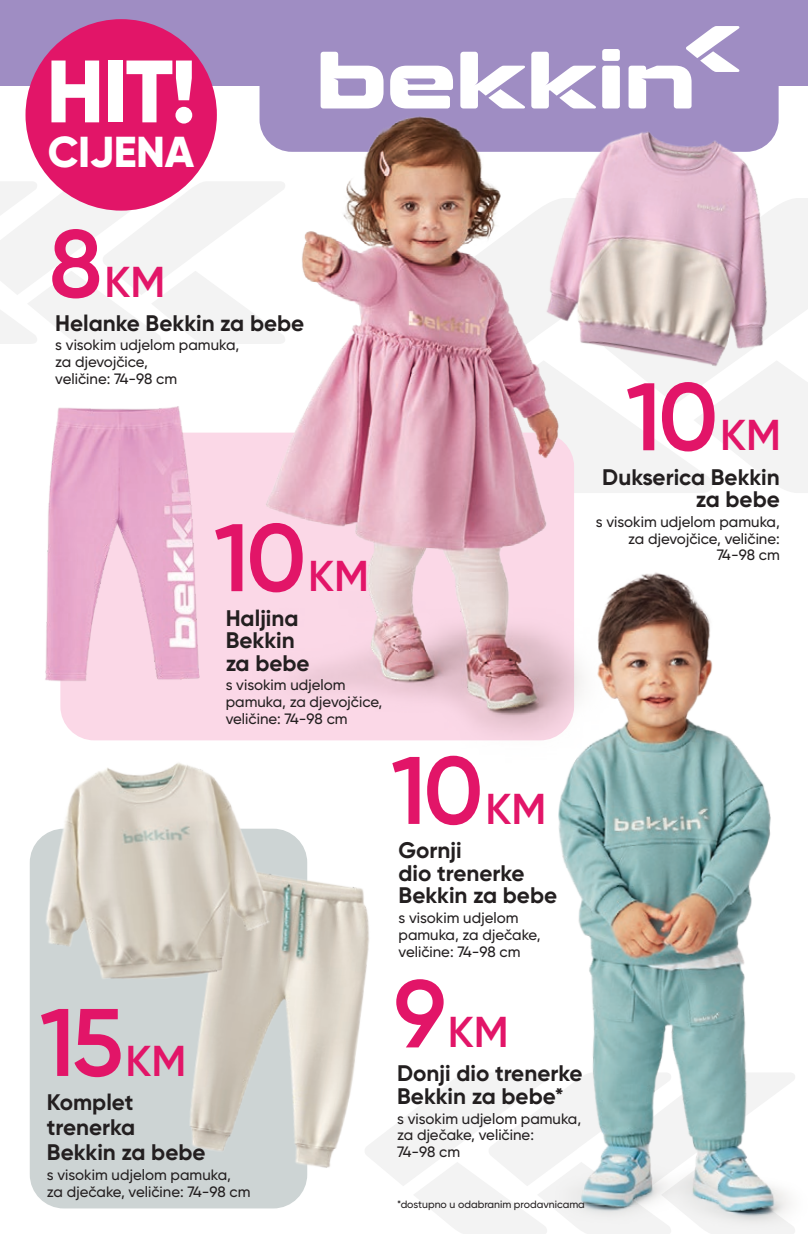
<style>
.page{position:relative;width:808px;height:1234px;background:#fff}
.page>*{position:absolute;margin:0;border:0;box-sizing:border-box;transform-origin:0 0}
.t1{font:600 95.7px "Gilroy";letter-spacing:-.035em;color:#e21568}
.t2{font:800 88.2px "Gilroy";color:#fff}
.t3{font:800 43.2px "Gilroy";letter-spacing:-.01em;color:#fff}
.t4{font:600 43.2px "Gilroy";color:#e21568}
.t5{font:700 22.5px/22.5px "Gilroy";color:#231f20}
.t6{font:500 15px/16.8px "Gilroy";color:#231f20}
.t7{font:500 10.5px "Gilroy";color:#231f20}
.s1{font-size:95.7px}
.s2{font-size:43.2px}
</style>
<div class="page">
<svg style="left:660px;top:404px;width:148px;height:89px"></svg>
<div style="left:0;top:0;width:808px;height:85px;background:#9f8dc3"></div>
<svg style="left:320px;top:26px;width:459px;height:73px"></svg>
<svg style="left:321px;top:52px;width:62px;height:21px"></svg>
<svg style="left:390px;top:66px;width:63px;height:7px"></svg>
<div style="left:602px;top:49px;width:18px;height:12px;background:#fff;border-radius:3px"></div>
<svg style="left:531px;top:52px;width:65px;height:21px"></svg>
<svg style="left:460px;top:52px;width:65px;height:21px"></svg>
<div style="left:602px;top:66px;width:18px;height:42px;background:#fff;border-radius:3px"></div>
<svg style="left:628px;top:26px;width:111px;height:73px"></svg>
<div style="left:30px;top:828px;width:277px;height:380px;background:#cdd4d4;border-radius:34px"></div>
<div style="left:60px;top:432px;width:514px;height:308px;background:#fbd8e7;border-radius:34px"></div>
<svg style="left:405px;top:1073px;width:71px;height:160px"></svg>
<svg style="left:0;top:181px;width:204px;height:163px"></svg>
<hr style="left:807px;top:0;width:1px;height:85px;background:#8b9696">
<img style="left:807px;top:452px;width:1px;height:41px">
<img style="left:45px;top:406px;width:159px;height:294px">
<img style="left:190px;top:843px;width:215px;height:349px">
<img style="left:29px;top:734px;width:268px;height:273px">
<img style="left:477px;top:573px;width:318px;height:660px">
<img style="left:204px;top:73px;width:456px;height:719px">
<img style="left:517px;top:99px;width:291px;height:303px">
<div style="left:26px;top:19px;width:191px;height:191px;background:#e21568;border-radius:50%"></div>
<h2 class="t2" style="left:46px;top:36px;width:152px">HIT!</h2>
<h3 class="t3" style="left:48px;top:124px;width:148px">CIJENA</h3>
<h3 class="t4" style="left:49px;top:255px;width:118px"><span class="s1">8</span>KM</h3>
<h3 class="t5" style="left:55px;top:311px;width:251px">Helanke Bekkin za bebe</h3>
<p class="t6" style="left:55px;top:336px;width:186px">s visokim udjelom pamuka, za djevojčice,<br>veličine: 74-98 cm</p>
<h1 class="t1" style="left:214px;top:498px;width:157px">10<span class="s2">KM</span></h1>
<h3 class="t5" style="left:226px;top:606px;width:85px">Haljina<br>Bekkin za bebe</h3>
<p class="t6" style="left:226px;top:676px;width:158px">s visokim udjelom pamuka, za djevojčice, veličine: 74-98 cm</p>
<h1 class="t1" style="left:626px;top:357px;width:157px">10<span class="s2">KM</span></h1>
<h3 class="t5" style="left:602px;top:465px;width:179px;text-align:right">Dukserica Bekkin za bebe</h3>
<p class="t6" style="left:596px;top:513px;width:186px;text-align:right">s visokim udjelom pamuka, za djevojčice, veličine:<br>74-98 cm</p>
<h1 class="t1" style="left:40px;top:982px;width:148px">15<span class="s2">KM</span></h1>
<h3 class="t5" style="left:47px;top:1089px;width:160px;line-height:25.2px">Komplet trenerka<br>Bekkin za bebe</h3>
<p class="t6" style="left:47px;top:1165px;width:205px">s visokim udjelom pamuka, za dječake, veličine: 74-98 cm</p>
<h1 class="t1" style="left:391px;top:730px;width:157px">10<span class="s2">KM</span></h1>
<h3 class="t5" style="left:398px;top:838px;width:160px">Gornji<br>dio trenerke<br>Bekkin za bebe</h3>
<p class="t6" style="left:398px;top:908px;width:144px">s visokim udjelom pamuka, za dječake, veličine: 74-98 cm</p>
<h3 class="t4" style="left:394px;top:1005px;width:116px"><span class="s1">9</span>KM</h3>
<h3 class="t5" style="left:397px;top:1061px;width:187px">Donji dio trenerke<br>Bekkin za bebe*</h3>
<p class="t6" style="left:397px;top:1109px;width:186px">s visokim udjelom pamuka, za dječake, veličine:<br>74-98 cm</p>
<p class="t7" style="left:397px;top:1197px;width:189px">*dostupno u odabranim prodavnicama</p>
</div>
